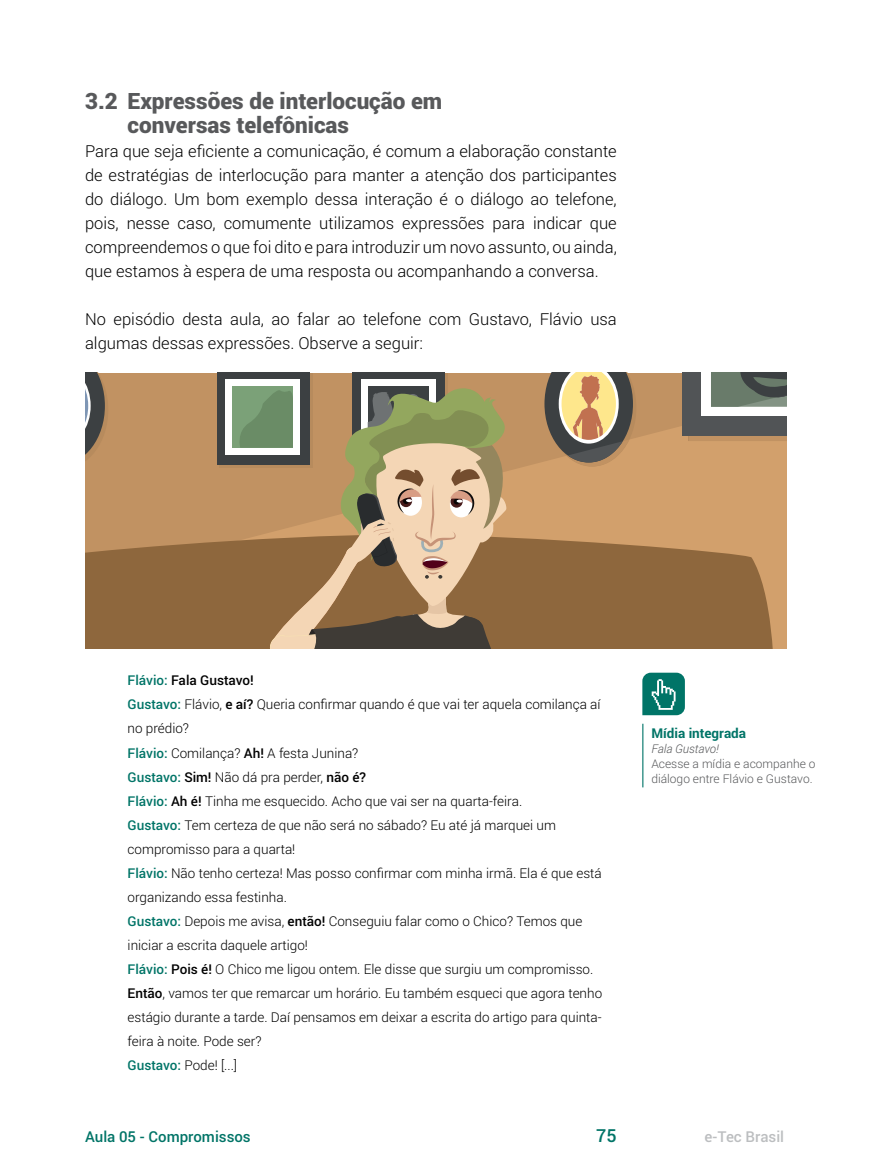
<style>
.page{position:relative;width:872px;height:1170px;background:#fff}
.page>*{position:absolute;margin:0;border:0;box-sizing:border-box;transform-origin:0 0}
.t1{font:900 22.5px/24px "Roboto";color:#58595b}
.t2{font:500 18px "Roboto";color:#007467}
.t3{font:300 16.5px/24px "Roboto";color:#000;text-align:justify}
.t4{font:500 15px "Roboto";color:#007467}
.t5{font:500 15px "Roboto";color:#bcbec0}
.t6{font:300 13.5px/24px "Roboto";color:#000}
.t7{font:700 13.5px "Roboto";color:#007467}
.t8{font:300 12px/15px "Roboto";color:#58595b}
.t9{font:italic 300 12px "Roboto";color:#58595b}
.s1{font-weight:500;color:#007467}
.s2{font-weight:500}
</style>
<div class="page">
<svg style="left:85px;top:373px;width:701px;height:161px;background:#c89866"></svg>
<svg style="left:85px;top:534px;width:701px;height:114px;background:#976f43"></svg>
<div style="left:217px;top:373px;width:92px;height:92px;background:#3c4042"></div>
<div style="left:225px;top:379px;width:75px;height:75px;background:#fff"></div>
<div style="left:232px;top:386px;width:61px;height:61px;background:#7ba178"></div>
<div style="left:352px;top:373px;width:93px;height:92px;background:#3c4042"></div>
<svg style="left:682px;top:373px;width:104px;height:68px"></svg>
<svg style="left:85px;top:373px;width:23px;height:95px;background:#7e6d5b"></svg>
<svg style="left:544px;top:373px;width:92px;height:93px;background:#a38b69"></svg>
<svg style="left:236px;top:380px;width:296px;height:268px;background:#a78f69"></svg>
<hr style="left:642px;top:723px;width:1px;height:64px;background:#007467">
<svg style="left:642px;top:672px;width:43px;height:43px;background:#28897f"></svg>
<h1 class="t1" style="left:128px;top:88px;width:316px;text-indent:-43px">3.2 Expressões de interlocução em conversas telefônicas</h1>
<p class="t3" style="left:85px;top:139px;width:533px">Para que seja eficiente a comunicação, é comum a elaboração constante de estratégias de interlocução para manter a atenção dos participantes do diálogo. Um bom exemplo dessa interação é o diálogo ao telefone, pois, nesse caso, comumente utilizamos expressões para indicar que compreendemos o que foi dito e para introduzir um novo assunto, ou ainda, que estamos à espera de uma resposta ou acompanhando a conversa.</p>
<p class="t3" style="left:85px;top:307px;width:533px">No episódio desta aula, ao falar ao telefone com Gustavo, Flávio usa algumas dessas expressões. Observe a seguir:</p>
<p class="t6" style="left:128px;top:668px;width:476px"><span class="s1">Flávio:</span> <span class="s2">Fala Gustavo!<br></span><span class="s1">Gustavo:</span> Flávio, <span class="s2">e aí?</span> Queria confirmar quando é que vai ter aquela comilança aí no prédio?<br><span class="s1">Flávio:</span> Comilança? <span class="s2">Ah!</span> A festa Junina?<br><span class="s1">Gustavo:</span> <span class="s2">Sim!</span> Não dá pra perder, <span class="s2">não é?<br></span><span class="s1">Flávio:</span> <span class="s2">Ah é!</span> Tinha me esquecido. Acho que vai ser na quarta-feira.<br><span class="s1">Gustavo:</span> Tem certeza de que não será no sábado? Eu até já marquei um compromisso para a quarta!<br><span class="s1">Flávio:</span> Não tenho certeza! Mas posso confirmar com minha irmã. Ela é que está organizando essa festinha.<br><span class="s1">Gustavo:</span> Depois me avisa, <span class="s2">então!</span> Conseguiu falar como o Chico? Temos que iniciar a escrita daquele artigo!<br><span class="s1">Flávio:</span> <span class="s2">Pois é!</span> O Chico me ligou ontem. Ele disse que surgiu um compromisso.<br><span class="s2">Então</span>, vamos ter que remarcar um horário. Eu também esqueci que agora tenho estágio durante a tarde. Daí pensamos em deixar a escrita do artigo para quinta&shy;feira à noite. Pode ser?<br><span class="s1">Gustavo:</span> Pode! [...]</p>
<p class="t7" style="left:651px;top:724px;width:96px">Mídia integrada</p>
<p class="t9" style="left:651px;top:740px;width:69px">Fala Gustavo!</p>
<p class="t8" style="left:651px;top:756px;width:166px">Acesse a mídia e acompanhe o diálogo entre Flávio e Gustavo.</p>
<p class="t4" style="left:85px;top:1125px;width:167px">Aula 05 - Compromissos</p>
<h2 class="t2" style="left:596px;top:1122px;width:22px">75</h2>
<p class="t5" style="left:704px;top:1125px;width:81px">e-Tec Brasil</p>
</div>
